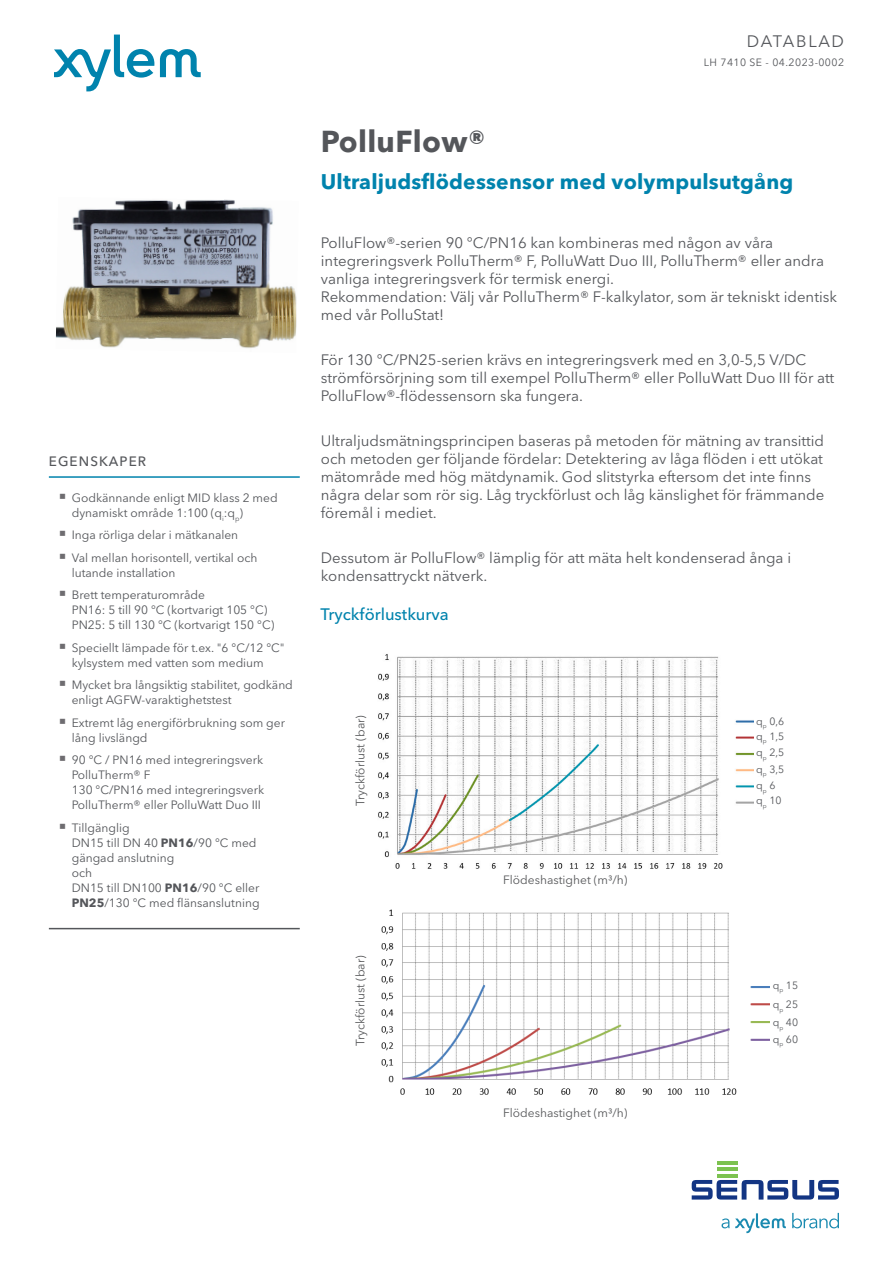
<style>
.page{position:relative;width:893px;height:1263px;background:#fff}
.page>*{position:absolute;margin:0;border:0;box-sizing:border-box;transform-origin:0 0}
.Product_Name{font:700 30px "Avenir Next LT Pro";letter-spacing:.01em;color:#54565a}
.Product_Subhead{font:700 21px "Avenir Next LT Pro";letter-spacing:.01em;color:#0083ad}
.Main_Body_Subhead{font:500 16.5px "Avenir Next LT Pro";color:#0083ad}
.t1{font:16.5px "Avenir Next LT Pro";letter-spacing:.1em;color:#54565a}
.Main_Body_Intro_Grap{font:15px/18px "Avenir Next LT Pro";color:#54565a}
.Sidebar_Heading_APP{font:500 13.5px "Avenir Next LT Pro";letter-spacing:.08em;color:#54565a}
.t2{font:12px/15px "Avenir Next LT Pro";color:#54565a}
.Notes{font:12px "Avenir Next LT Pro";color:#57585a}
.Main_Body_Bulleted_L{font:10.5px "Avenir Next LT Pro";letter-spacing:.04em;color:#54565a}
.s1{font-weight:700}
</style>
<div class="page">
<svg style="left:54px;top:35px;width:147px;height:56px"></svg>
<hr style="left:717px;top:1161px;width:20px;height:4px;background:#7cc24f">
<hr style="left:717px;top:1167px;width:20px;height:4px;background:#7cc24f">
<hr style="left:717px;top:1174px;width:20px;height:3px;background:#7cc24f">
<svg style="left:692px;top:1180px;width:147px;height:19px"></svg>
<svg style="left:792px;top:1213px;width:47px;height:15px"></svg>
<svg style="left:721px;top:1213px;width:65px;height:20px"></svg>
<hr style="left:49px;top:476px;width:251px;height:2px;background:#0083ad">
<hr style="left:49px;top:928px;width:251px;height:1px;background:#54565a">
<img style="left:378px;top:654px;width:376px;height:215px">
<img style="left:56px;top:199px;width:241px;height:150px">
<img style="left:381px;top:909px;width:389px;height:186px">
<p class="Sidebar_Heading_APP" style="left:49px;top:453px;width:99px">EGENSKAPER</p>
<p class="t2" style="left:72px;top:490px;width:207px">Godkännande enligt MID klass 2 med dynamiskt område 1:100 (q<sub>i</sub>:q<sub>p</sub>)</p>
<p class="t2" style="left:72px;top:528px;width:168px">Inga rörliga delar i mätkanalen</p>
<p class="t2" style="left:72px;top:550px;width:187px">Val mellan horisontell, vertikal och lutande installation</p>
<p class="t2" style="left:72px;top:588px;width:204px">Brett temperaturområde<br>PN16: 5 till 90 °C (kortvarigt 105 °C)<br>PN25: 5 till 130 °C (kortvarigt 150 °C)</p>
<p class="t2" style="left:72px;top:640px;width:214px">Speciellt lämpade för t.ex. "6 °C/12 °C" kylsystem med vatten som medium</p>
<p class="t2" style="left:72px;top:678px;width:223px">Mycket bra långsiktig stabilitet, godkänd enligt AGFW-varaktighetstest</p>
<p class="t2" style="left:72px;top:715px;width:215px">Extremt låg energiförbrukning som ger lång livslängd</p>
<p class="t2" style="left:72px;top:753px;width:194px">90 °C / PN16 med integreringsverk<br>PolluTherm® F<br>130 °C/PN16 med integreringsverk<br>PolluTherm® eller PolluWatt Duo III</p>
<p class="t2" style="left:72px;top:820px;width:189px">Tillgänglig<br>DN15 till DN 40 <span class="s1">PN16</span>/90 °C med gängad anslutning<br>och<br>DN15 till DN100 <span class="s1">PN16</span>/90 °C eller<br><span class="s1">PN25</span>/130 °C med flänsanslutning</p>
<p class="t1" style="left:747px;top:31px;width:99px">DATABLAD</p>
<p class="Main_Body_Bulleted_L" style="left:704px;top:56px;width:142px">LH 7410 SE - 04.2023-0002</p>
<p class="Product_Name" style="left:321px;top:123px;width:166px">PolluFlow®</p>
<p class="Product_Subhead" style="left:321px;top:169px;width:474px">Ultraljudsflödessensor med volympulsutgång</p>
<p class="Main_Body_Intro_Grap" style="left:321px;top:233px;width:518px">PolluFlow®-serien 90 °C/PN16 kan kombineras med någon av våra integreringsverk PolluTherm® F, PolluWatt Duo III, PolluTherm® eller andra vanliga integreringsverk för termisk energi.<br>Rekommendation: Välj vår PolluTherm® F-kalkylator, som är tekniskt identisk med vår PolluStat!</p>
<p class="Main_Body_Intro_Grap" style="left:321px;top:350px;width:515px">För 130 °C/PN25-serien krävs en integreringsverk med en 3,0-5,5 V/DC strömförsörjning som till exempel PolluTherm® eller PolluWatt Duo III för att<br>PolluFlow®-flödessensorn ska fungera.</p>
<p class="Main_Body_Intro_Grap" style="left:321px;top:431px;width:505px">Ultraljudsmätningsprincipen baseras på metoden för mätning av transittid och metoden ger följande fördelar: Detektering av låga flöden i ett utökat mätområde med hög mätdynamik. God slitstyrka eftersom det inte finns några delar som rör sig. Låg tryckförlust och låg känslighet för främmande föremål i mediet.</p>
<p class="Main_Body_Intro_Grap" style="left:321px;top:548px;width:472px">Dessutom är PolluFlow® lämplig för att mäta helt kondenserad ånga i kondensattryckt nätverk.</p>
<p class="Main_Body_Subhead" style="left:321px;top:604px;width:130px">Tryckförlustkurva</p>
<p class="Notes" style="left:353px;top:806px;width:92px;rotate:-90deg">Tryckförlust (bar)</p>
<p class="Notes" style="left:353px;top:1046px;width:92px;rotate:-90deg">Tryckförlust (bar)</p>
<p class="Notes" style="left:503px;top:873px;width:126px">Flödeshastighet (m³/h)</p>
<p class="Notes" style="left:503px;top:1105px;width:126px">Flödeshastighet (m³/h)</p>
<p class="Main_Body_Bulleted_L" style="left:756px;top:715px;width:30px">q<sub>p</sub> 0,6</p>
<p class="Main_Body_Bulleted_L" style="left:756px;top:730px;width:30px">q<sub>p</sub> 1,5</p>
<p class="Main_Body_Bulleted_L" style="left:756px;top:746px;width:30px">q<sub>p</sub> 2,5</p>
<p class="Main_Body_Bulleted_L" style="left:756px;top:763px;width:30px">q<sub>p</sub> 3,5</p>
<p class="Main_Body_Bulleted_L" style="left:756px;top:779px;width:21px">q<sub>p</sub> 6</p>
<p class="Main_Body_Bulleted_L" style="left:756px;top:794px;width:27px">q<sub>p</sub> 10</p>
<p class="Main_Body_Bulleted_L" style="left:773px;top:979px;width:27px">q<sub>p</sub> 15</p>
<p class="Main_Body_Bulleted_L" style="left:773px;top:998px;width:27px">q<sub>p</sub> 25</p>
<p class="Main_Body_Bulleted_L" style="left:773px;top:1016px;width:27px">q<sub>p</sub> 40</p>
<p class="Main_Body_Bulleted_L" style="left:773px;top:1033px;width:27px">q<sub>p</sub> 60</p>
</div>
